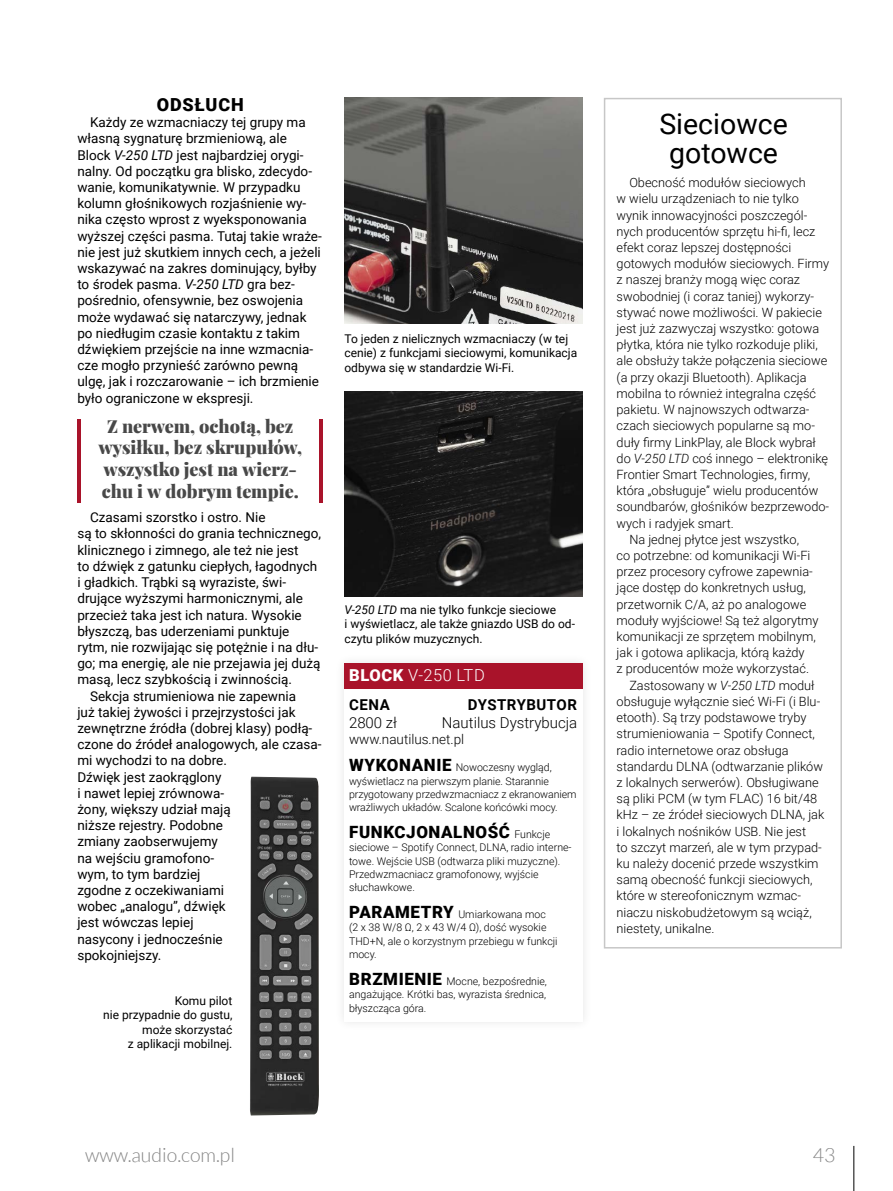
<style>
.page{position:relative;width:893px;height:1191px;background:#fff}
.page>*{position:absolute;margin:0;border:0;box-sizing:border-box;transform-origin:0 0}
.t1{font:28.5px/28.5px "Roboto";color:#000;text-align:center}
.t2{font:300 19.5px "Lato";color:#858585}
.t3{font:900 18px/21.6px "Playfair Display";color:#484848;text-align:center}
.t4{font:900 18px "Roboto";letter-spacing:.045em;color:#000}
.t5{font:900 16.95px "Roboto";letter-spacing:.035em;color:#000}
.t6{font:300 16.5px "Roboto";letter-spacing:.035em;color:#fff}
.t7{font:300 15px "Roboto";color:#000}
.t8{font:700 15px "Roboto";letter-spacing:.035em;color:#000}
.t9{font:13.5px/16.2px "Roboto";color:#000}
.t10{font:300 13.5px "Roboto";color:#000}
.t11{font:300 12.75px "Roboto";color:#000}
.t12{font:12px/14.4px "Roboto";color:#000}
.t13{font:300 10.65px/13.2px "Roboto";color:#000}
.s1{font-style:italic}
.s2{font-weight:900}
.s3{font-weight:900;font-size:16.95px}
.s4{font-weight:300;font-size:10.65px}
</style>
<div class="page">
<hr style="left:854px;top:1145px;width:1px;height:46px;background:#000">
<img style="left:344px;top:98px;width:239px;height:225px">
<div style="left:604px;top:98px;width:238px;height:850px;border:2px solid #c7c7c7"></div>
<div style="left:335px;top:653px;width:257px;height:378px;background:#fbfbfb"></div>
<div style="left:344px;top:663px;width:239px;height:358px;background:#fff"></div>
<div style="left:344px;top:663px;width:239px;height:25px;background:#a9132a"></div>
<hr style="left:77px;top:419px;width:4px;height:83px;background:#a9132a">
<hr style="left:319px;top:419px;width:4px;height:83px;background:#a9132a">
<img style="left:344px;top:391px;width:239px;height:205px">
<img style="left:250px;top:776px;width:69px;height:339px">
<h3 class="t4" style="left:157px;top:92px;width:88px">ODSŁUCH</h3>
<p class="t9" style="left:77px;top:114px;width:246px;text-indent:13px">Każdy ze wzmacniaczy tej grupy ma własną sygnaturę brzmieniową, ale Block <span class="s1">V-250 LTD</span> jest najbardziej orygi&shy;nalny. Od początku gra blisko, zdecydo&shy;wanie, komunikatywnie. W przypadku kolumn głośnikowych rozjaśnienie wy&shy;nika często wprost z wyeksponowania wyższej części pasma. Tutaj takie wraże&shy;nie jest już skutkiem innych cech, a jeżeli wskazywać na zakres dominujący, byłby to środek pasma. <span class="s1">V-250 LTD</span> gra bez&shy;pośrednio, ofensywnie, bez oswojenia może wydawać się natarczywy, jednak po niedługim czasie kontaktu z takim dźwiękiem przejście na inne wzmacnia&shy;cze mogło przynieść zarówno pewną ulgę, jak i rozczarowanie – ich brzmienie było ograniczone w ekspresji.</p>
<h3 class="t3" style="left:98px;top:413px;width:205px">Z nerwem, ochotą, bez wysiłku, bez skrupułów, wszystko jest na wierz&shy;chu i w dobrym tempie.</h3>
<p class="t9" style="left:90px;top:509px;width:177px">Czasami szorstko i ostro. Nie</p>
<p class="t9" style="left:77px;top:525px;width:245px">są to skłonności do grania technicznego,</p>
<p class="t9" style="left:77px;top:541px;width:223px">klinicznego i zimnego, ale też nie jest</p>
<p class="t9" style="left:77px;top:557px;width:241px">to dźwięk z gatunku ciepłych, łagodnych</p>
<p class="t9" style="left:77px;top:573px;width:210px">i gładkich. Trąbki są wyraziste, świ-</p>
<p class="t9" style="left:77px;top:590px;width:227px">drujące wyższymi harmonicznymi, ale</p>
<p class="t9" style="left:77px;top:606px;width:226px">przecież taka jest ich natura. Wysokie</p>
<p class="t9" style="left:77px;top:622px;width:214px">błyszczą, bas uderzeniami punktuje</p>
<p class="t9" style="left:77px;top:638px;width:242px">rytm, nie rozwijając się potężnie i na dłu-</p>
<p class="t9" style="left:77px;top:654px;width:245px">go; ma energię, ale nie przejawia jej dużą</p>
<p class="t9" style="left:77px;top:671px;width:216px">masą, lecz szybkością i zwinnością.</p>
<p class="t9" style="left:90px;top:687px;width:207px">Sekcja strumieniowa nie zapewnia</p>
<p class="t9" style="left:77px;top:703px;width:220px">już takiej żywości i przejrzystości jak</p>
<p class="t9" style="left:77px;top:719px;width:236px">zewnętrzne źródła (dobrej klasy) podłą-</p>
<p class="t9" style="left:77px;top:735px;width:246px">czone do źródeł analogowych, ale czasa-</p>
<p class="t9" style="left:77px;top:752px;width:151px">mi wychodzi to na dobre.</p>
<p class="t9" style="left:77px;top:768px;width:145px">Dźwięk jest zaokrąglony</p>
<p class="t9" style="left:77px;top:784px;width:148px">i nawet lepiej zrównowa-</p>
<p class="t9" style="left:77px;top:800px;width:155px">żony, większy udział mają</p>
<p class="t9" style="left:77px;top:816px;width:147px">niższe rejestry. Podobne</p>
<p class="t9" style="left:77px;top:833px;width:142px">zmiany zaobserwujemy</p>
<p class="t9" style="left:77px;top:849px;width:138px">na wejściu gramofono-</p>
<p class="t9" style="left:77px;top:865px;width:124px">wym, to tym bardziej</p>
<p class="t9" style="left:77px;top:881px;width:148px">zgodne z oczekiwaniami</p>
<p class="t9" style="left:77px;top:897px;width:150px">wobec „analogu”, dźwięk</p>
<p class="t9" style="left:77px;top:914px;width:118px">jest wówczas lepiej</p>
<p class="t9" style="left:77px;top:930px;width:147px">nasycony i jednocześnie</p>
<p class="t9" style="left:77px;top:946px;width:85px">spokojniejszy.</p>
<p class="t12" style="left:103px;top:993px;width:131px;text-align:right">Komu pilot<br>nie przypadnie do gustu, może skorzystać<br>z aplikacji mobilnej.</p>
<p class="t12" style="left:344px;top:331px;width:234px">To jeden z nielicznych wzmacniaczy (w tej cenie) z funkcjami sieciowymi, komunikacja odbywa się w standardzie Wi-Fi.</p>
<p class="t12" style="left:344px;top:602px;width:232px"><span class="s1">V-250 LTD</span> ma nie tylko funkcje sieciowe<br>i wyświetlacz, ale także gniazdo USB do od&shy;czytu plików muzycznych.</p>
<p class="t6" style="left:349px;top:664px;width:137px"><span class="s2">BLOCK</span> V-250 LTD</p>
<p class="t8" style="left:349px;top:694px;width:42px">CENA</p>
<p class="t8" style="left:468px;top:694px;width:111px">DYSTRYBUTOR</p>
<p class="t7" style="left:349px;top:712px;width:50px">2800 zł</p>
<p class="t7" style="left:442px;top:712px;width:137px">Nautilus Dystrybucja</p>
<p class="t10" style="left:349px;top:730px;width:117px">www.nautilus.net.pl</p>
<p class="t13" style="left:349px;top:760px;width:229px"><span class="s3">WYKONANIE</span> Nowoczesny wygląd, wyświetlacz na pierwszym planie. Starannie przygotowany przedwzmacniacz z ekranowaniem wrażliwych układów. Scalone końcówki mocy.</p>
<h3 class="t5" style="left:349px;top:820px;width:202px">FUNKCJONALNOŚĆ <span class="s4">Funkcje</span></h3>
<p class="t13" style="left:349px;top:840px;width:224px">sieciowe – Spotify Connect, DLNA, radio interne&shy;towe. Wejście USB (odtwarza pliki muzyczne).<br>Przedwzmacniacz gramofonowy, wyjście słuchawkowe.</p>
<p class="t13" style="left:349px;top:907px;width:210px"><span class="s3">PARAMETRY</span> Umiarkowana moc<br>(2 x 38 W/8 Ω, 2 x 43 W/4 Ω), dość wysokie<br>THD+N, ale o korzystnym przebiegu w funkcji mocy.</p>
<p class="t13" style="left:349px;top:974px;width:199px;text-align:justify"><span class="s3">BRZMIENIE</span> Mocne, bezpośrednie, angażujące. Krótki bas, wyrazista średnica, błyszcząca góra.</p>
<h1 class="t1" style="left:659px;top:109px;width:130px">Sieciowce gotowce</h1>
<p class="t11" style="left:629px;top:174px;width:178px">Obecność modułów sieciowych</p>
<p class="t11" style="left:617px;top:190px;width:184px">w wielu urządzeniach to nie tylko</p>
<p class="t11" style="left:617px;top:206px;width:192px">wynik innowacyjności poszczegól-</p>
<p class="t11" style="left:617px;top:222px;width:200px">nych producentów sprzętu hi-fi, lecz</p>
<p class="t11" style="left:617px;top:238px;width:176px">efekt coraz lepszej dostępności</p>
<p class="t11" style="left:617px;top:255px;width:214px">gotowych modułów sieciowych. Firmy</p>
<p class="t11" style="left:617px;top:271px;width:185px">z naszej branży mogą więc coraz</p>
<p class="t11" style="left:617px;top:287px;width:199px">swobodniej (i coraz taniej) wykorzy-</p>
<p class="t11" style="left:617px;top:303px;width:207px">stywać nowe możliwości. W pakiecie</p>
<p class="t11" style="left:617px;top:319px;width:204px">jest już zazwyczaj wszystko: gotowa</p>
<p class="t11" style="left:617px;top:336px;width:203px">płytka, która nie tylko rozkoduje pliki,</p>
<p class="t11" style="left:617px;top:352px;width:212px">ale obsłuży także połączenia sieciowe</p>
<p class="t11" style="left:617px;top:368px;width:192px">(a przy okazji Bluetooth). Aplikacja</p>
<p class="t11" style="left:617px;top:384px;width:201px">mobilna to również integralna część</p>
<p class="t11" style="left:617px;top:400px;width:194px">pakietu. W najnowszych odtwarza-</p>
<p class="t11" style="left:617px;top:417px;width:200px">czach sieciowych popularne są mo-</p>
<p class="t11" style="left:617px;top:433px;width:201px">duły firmy LinkPlay, ale Block wybrał</p>
<p class="t11" style="left:617px;top:449px;width:213px">do <span class="s1">V-250 LTD</span> coś innego – elektronikę</p>
<p class="t11" style="left:617px;top:465px;width:195px">Frontier Smart Technologies, firmy,</p>
<p class="t11" style="left:617px;top:482px;width:203px">która „obsługuje” wielu producentów</p>
<p class="t11" style="left:617px;top:498px;width:214px">soundbarów, głośników bezprzewodo-</p>
<p class="t11" style="left:617px;top:514px;width:119px">wych i radyjek smart.</p>
<p class="t11" style="left:629px;top:530px;width:171px">Na jednej płytce jest wszystko,</p>
<p class="t11" style="left:617px;top:546px;width:195px">co potrzebne: od komunikacji Wi-Fi</p>
<p class="t11" style="left:617px;top:563px;width:198px">przez procesory cyfrowe zapewnia-</p>
<p class="t11" style="left:617px;top:579px;width:191px">jące dostęp do konkretnych usług,</p>
<p class="t11" style="left:617px;top:595px;width:191px">przetwornik C/A, aż po analogowe</p>
<p class="t11" style="left:617px;top:611px;width:204px">moduły wyjściowe! Są też algorytmy</p>
<p class="t11" style="left:617px;top:627px;width:201px">komunikacji ze sprzętem mobilnym,</p>
<p class="t11" style="left:617px;top:644px;width:190px">jak i gotowa aplikacja, którą każdy</p>
<p class="t11" style="left:617px;top:660px;width:194px">z producentów może wykorzystać.</p>
<p class="t11" style="left:629px;top:676px;width:187px">Zastosowany w <span class="s1">V-250 LTD</span> moduł</p>
<p class="t11" style="left:617px;top:692px;width:205px">obsługuje wyłącznie sieć Wi-Fi (i Blu-</p>
<p class="t11" style="left:617px;top:708px;width:191px">etooth). Są trzy podstawowe tryby</p>
<p class="t11" style="left:617px;top:725px;width:200px">strumieniowania – Spotify Connect,</p>
<p class="t11" style="left:617px;top:741px;width:174px">radio internetowe oraz obsługa</p>
<p class="t11" style="left:617px;top:757px;width:208px">standardu DLNA (odtwarzanie plików</p>
<p class="t11" style="left:617px;top:773px;width:204px">z lokalnych serwerów). Obsługiwane</p>
<p class="t11" style="left:617px;top:789px;width:202px">są pliki PCM (w tym FLAC) 16 bit/48</p>
<p class="t11" style="left:617px;top:806px;width:209px">kHz – ze źródeł sieciowych DLNA, jak</p>
<p class="t11" style="left:617px;top:822px;width:191px">i lokalnych nośników USB. Nie jest</p>
<p class="t11" style="left:617px;top:838px;width:207px">to szczyt marzeń, ale w tym przypad-</p>
<p class="t11" style="left:617px;top:854px;width:203px">ku należy docenić przede wszystkim</p>
<p class="t11" style="left:617px;top:870px;width:197px">samą obecność funkcji sieciowych,</p>
<p class="t11" style="left:617px;top:887px;width:186px">które w stereofonicznym wzmac-</p>
<p class="t11" style="left:617px;top:903px;width:197px">niaczu niskobudżetowym są wciąż,</p>
<p class="t11" style="left:617px;top:919px;width:100px">niestety, unikalne.</p>
<h2 class="t2" style="left:85px;top:1144px;width:151px">www.audio.com.pl</h2>
<h2 class="t2" style="left:813px;top:1144px;width:24px">43</h2>
</div>
